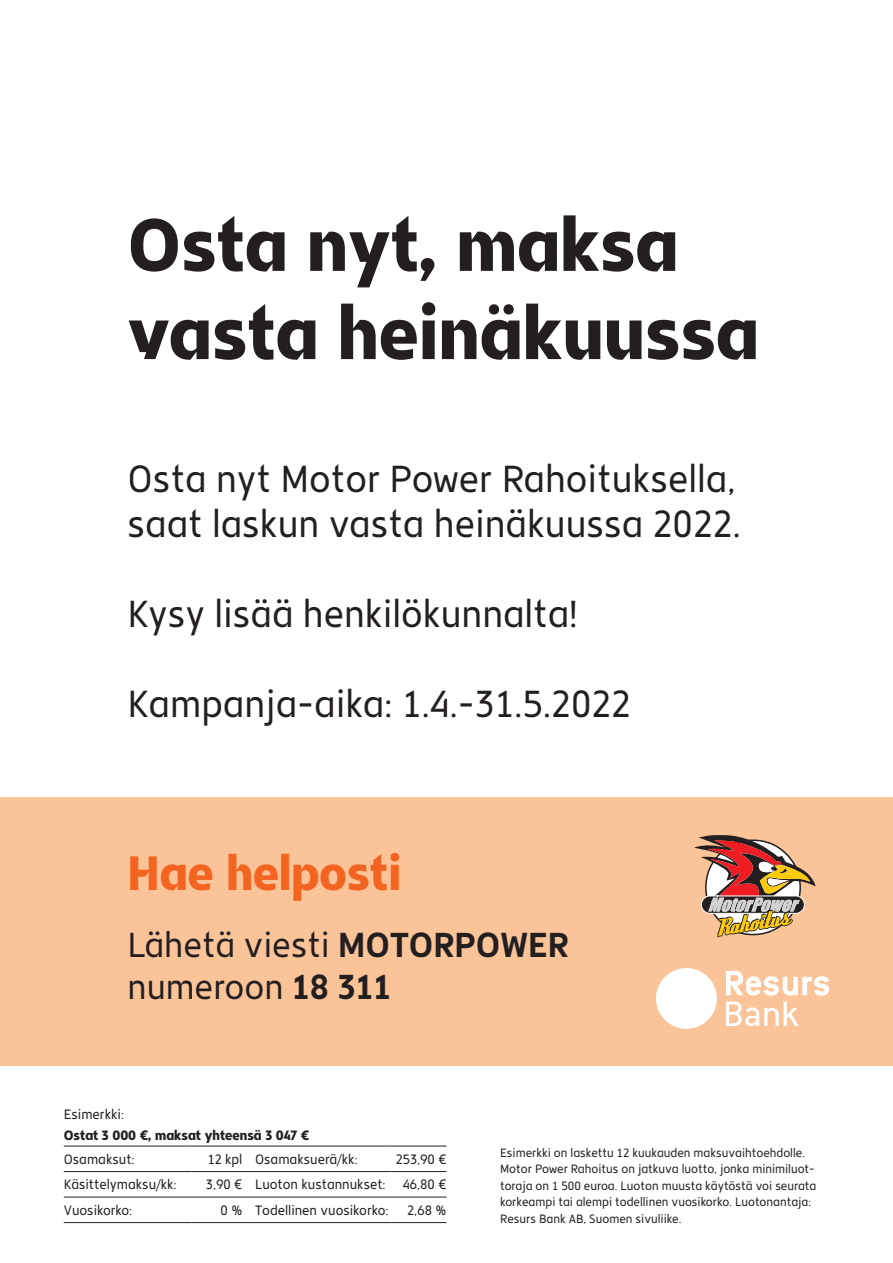
<style>
.page{position:relative;width:893px;height:1263px;background:#fff}
.page>*{position:absolute;margin:0;border:0;box-sizing:border-box;transform-origin:0 0}
.t1{font:73.5px/88.2px "Resurs Sans Display";color:#231f20}
.t2{font:48px "Resurs Sans Display";color:#f36421}
.t3{font:37.5px/45px "Resurs Sans";color:#231f20}
.t4{font:34.5px/41.4px "Resurs Sans";color:#231f20}
.t5{font:13.5px "Resurs Sans";color:#231f20}
.t6{font:800 13.5px "Resurs Sans";color:#231f20}
.t7{font:12px/16.5px "Resurs Sans";color:#231f20}
.s1{font-weight:700}
</style>
<div class="page">
<div style="left:0;top:798px;width:893px;height:268px;background:#fbc398"></div>
<div style="left:656px;top:968px;width:61px;height:61px;background:#fff;border-radius:50%"></div>
<svg style="left:726px;top:971px;width:103px;height:55px"></svg>
<svg style="left:694px;top:835px;width:121px;height:102px"></svg>
<hr style="left:64px;top:1146px;width:127px;height:1px;background:#231f20">
<hr style="left:191px;top:1146px;width:64px;height:1px;background:#231f20">
<hr style="left:255px;top:1146px;width:136px;height:1px;background:#231f20">
<hr style="left:391px;top:1146px;width:55px;height:1px;background:#231f20">
<hr style="left:64px;top:1171px;width:127px;height:1px;background:#231f20">
<hr style="left:191px;top:1171px;width:64px;height:1px;background:#231f20">
<hr style="left:255px;top:1171px;width:136px;height:1px;background:#231f20">
<hr style="left:391px;top:1171px;width:55px;height:1px;background:#231f20">
<hr style="left:64px;top:1197px;width:127px;height:1px;background:#231f20">
<hr style="left:191px;top:1197px;width:64px;height:1px;background:#231f20">
<hr style="left:255px;top:1197px;width:136px;height:1px;background:#231f20">
<hr style="left:391px;top:1197px;width:55px;height:1px;background:#231f20">
<hr style="left:64px;top:1222px;width:127px;height:1px;background:#231f20">
<hr style="left:191px;top:1222px;width:64px;height:1px;background:#231f20">
<hr style="left:255px;top:1222px;width:136px;height:1px;background:#231f20">
<hr style="left:391px;top:1222px;width:55px;height:1px;background:#231f20">
<h1 class="t1" style="left:128px;top:199px;width:633px">Osta nyt, maksa vasta heinäkuussa</h1>
<h3 class="t3" style="left:128px;top:456px;width:615px">Osta nyt Motor Power Rahoituksella, saat laskun vasta heinäkuussa 2022.</h3>
<h3 class="t3" style="left:128px;top:591px;width:452px">Kysy lisää henkilökunnalta!</h3>
<h3 class="t3" style="left:128px;top:681px;width:505px">Kampanja-aika: 1.4.-31.5.2022</h3>
<h2 class="t2" style="left:128px;top:843px;width:275px">Hae helposti</h2>
<h3 class="t4" style="left:128px;top:924px;width:443px">Lähetä viesti <span class="s1">MOTORPOWER </span>numeroon <span class="s1">18 311</span></h3>
<p class="t5" style="left:64px;top:1106px;width:62px">Esimerkki:</p>
<p class="t6" style="left:64px;top:1127px;width:247px">Ostat 3 000 €, maksat yhteensä 3 047 €</p>
<p class="t5" style="left:64px;top:1151px;width:72px">Osamaksut:</p>
<p class="t5" style="left:208px;top:1151px;width:151px">12 kpl Osamaksuerä/kk:</p>
<p class="t5" style="left:396px;top:1151px;width:52px">253,90 €</p>
<p class="t5" style="left:64px;top:1176px;width:114px">Käsittelymaksu/kk:</p>
<p class="t5" style="left:206px;top:1176px;width:181px">3,90 € Luoton kustannukset:</p>
<p class="t5" style="left:403px;top:1176px;width:45px">46,80 €</p>
<p class="t5" style="left:64px;top:1202px;width:70px">Vuosikorko:</p>
<p class="t5" style="left:221px;top:1202px;width:169px">0 % Todellinen vuosikorko:</p>
<p class="t5" style="left:407px;top:1202px;width:41px">2,68 %</p>
<p class="t7" style="left:500px;top:1144px;width:318px">Esimerkki on laskettu 12 kuukauden maksuvaihtoehdolle.<br>Motor Power Rahoitus on jatkuva luotto, jonka minimiluot&shy;toraja on 1 500 euroa. Luoton muusta käytöstä voi seurata korkeampi tai alempi todellinen vuosikorko. Luotonantaja:<br>Resurs Bank AB, Suomen sivuliike.</p>
</div>
